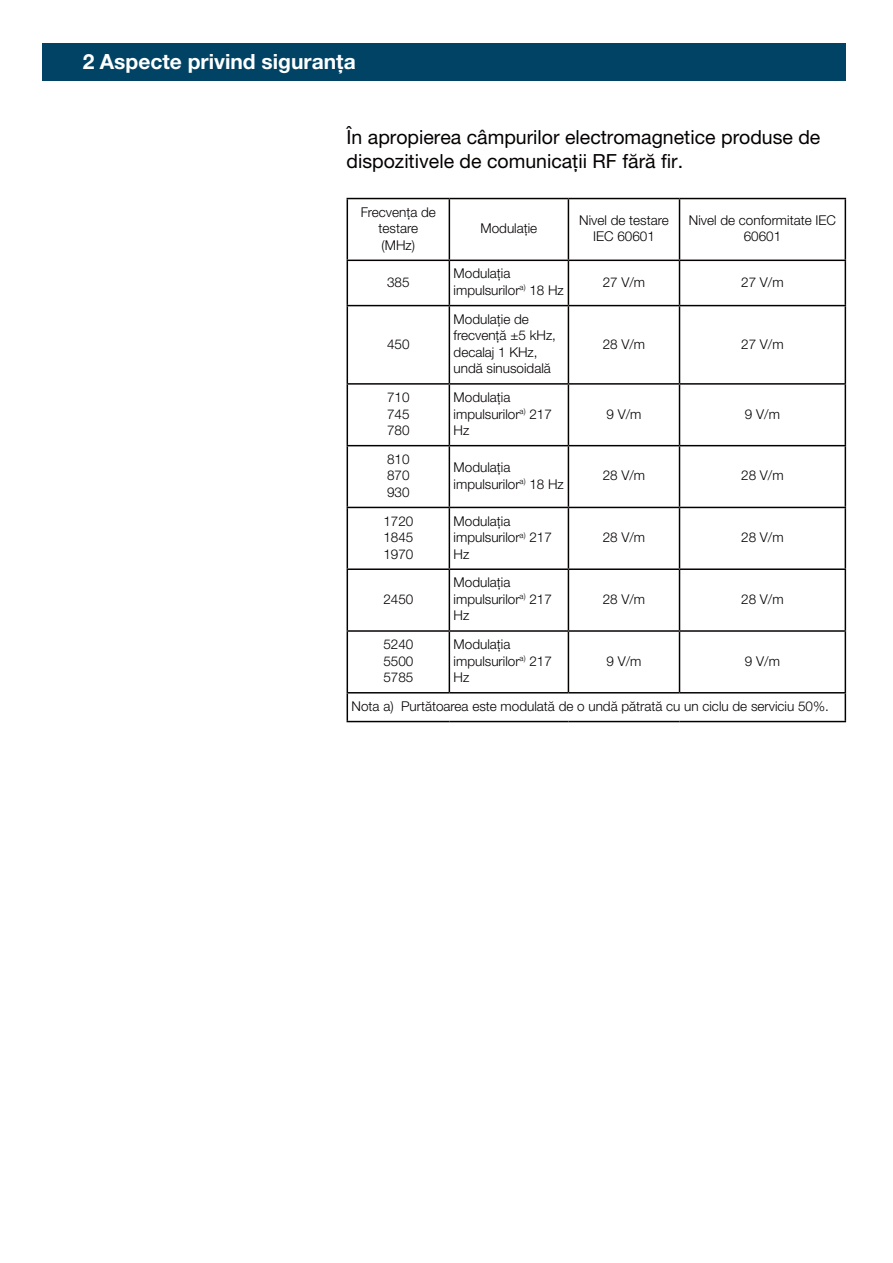
<style>
.page{position:relative;width:893px;height:1263px;background:#fff}
.page>*{position:absolute;margin:0;border:0;box-sizing:border-box;transform-origin:0 0}
.t1{font:700 21px "Helvetica Neue LT Pro";color:#fff}
.t2{font:19.5px/24px "Helvetica Neue LT Pro";color:#040000}
.t3{font:300 13.5px/16.5px "Helvetica Neue LT Pro";color:#040000}
</style>
<div class="page">
<div style="left:43px;top:43px;width:803px;height:38px;background:#004364"></div>
<hr style="left:347px;top:198px;width:102px;height:1px;background:#040000">
<hr style="left:347px;top:199px;width:1px;height:61px;background:#040000">
<hr style="left:449px;top:198px;width:119px;height:1px;background:#040000">
<hr style="left:449px;top:199px;width:1px;height:61px;background:#040000">
<hr style="left:568px;top:198px;width:111px;height:1px;background:#040000">
<hr style="left:568px;top:199px;width:1px;height:61px;background:#040000">
<hr style="left:679px;top:198px;width:167px;height:1px;background:#040000">
<hr style="left:679px;top:199px;width:1px;height:61px;background:#040000">
<hr style="left:845px;top:199px;width:1px;height:61px;background:#040000">
<hr style="left:347px;top:260px;width:102px;height:1px;background:#040000">
<hr style="left:347px;top:261px;width:1px;height:44px;background:#040000">
<hr style="left:449px;top:260px;width:119px;height:1px;background:#040000">
<hr style="left:449px;top:261px;width:1px;height:44px;background:#040000">
<hr style="left:568px;top:260px;width:111px;height:1px;background:#040000">
<hr style="left:568px;top:261px;width:1px;height:44px;background:#040000">
<hr style="left:679px;top:260px;width:167px;height:1px;background:#040000">
<hr style="left:679px;top:261px;width:1px;height:44px;background:#040000">
<hr style="left:845px;top:261px;width:1px;height:44px;background:#040000">
<hr style="left:347px;top:305px;width:102px;height:1px;background:#040000">
<hr style="left:347px;top:306px;width:1px;height:77px;background:#040000">
<hr style="left:449px;top:305px;width:119px;height:1px;background:#040000">
<hr style="left:449px;top:306px;width:1px;height:77px;background:#040000">
<hr style="left:568px;top:305px;width:111px;height:1px;background:#040000">
<hr style="left:568px;top:306px;width:1px;height:77px;background:#040000">
<hr style="left:679px;top:305px;width:167px;height:1px;background:#040000">
<hr style="left:679px;top:306px;width:1px;height:77px;background:#040000">
<hr style="left:845px;top:306px;width:1px;height:77px;background:#040000">
<hr style="left:347px;top:383px;width:102px;height:2px;background:#040000">
<hr style="left:347px;top:385px;width:1px;height:60px;background:#040000">
<hr style="left:449px;top:383px;width:119px;height:2px;background:#040000">
<hr style="left:449px;top:385px;width:1px;height:60px;background:#040000">
<hr style="left:568px;top:383px;width:111px;height:2px;background:#040000">
<hr style="left:568px;top:385px;width:1px;height:60px;background:#040000">
<hr style="left:679px;top:383px;width:167px;height:2px;background:#040000">
<hr style="left:679px;top:385px;width:1px;height:60px;background:#040000">
<hr style="left:845px;top:385px;width:1px;height:60px;background:#040000">
<hr style="left:347px;top:445px;width:102px;height:1px;background:#040000">
<hr style="left:347px;top:446px;width:1px;height:61px;background:#040000">
<hr style="left:449px;top:445px;width:119px;height:1px;background:#040000">
<hr style="left:449px;top:446px;width:1px;height:61px;background:#040000">
<hr style="left:568px;top:445px;width:111px;height:1px;background:#040000">
<hr style="left:568px;top:446px;width:1px;height:61px;background:#040000">
<hr style="left:679px;top:445px;width:167px;height:1px;background:#040000">
<hr style="left:679px;top:446px;width:1px;height:61px;background:#040000">
<hr style="left:845px;top:446px;width:1px;height:61px;background:#040000">
<hr style="left:347px;top:507px;width:102px;height:1px;background:#040000">
<hr style="left:347px;top:508px;width:1px;height:60px;background:#040000">
<hr style="left:449px;top:507px;width:119px;height:1px;background:#040000">
<hr style="left:449px;top:508px;width:1px;height:60px;background:#040000">
<hr style="left:568px;top:507px;width:111px;height:1px;background:#040000">
<hr style="left:568px;top:508px;width:1px;height:60px;background:#040000">
<hr style="left:679px;top:507px;width:167px;height:1px;background:#040000">
<hr style="left:679px;top:508px;width:1px;height:60px;background:#040000">
<hr style="left:845px;top:508px;width:1px;height:60px;background:#040000">
<hr style="left:347px;top:568px;width:102px;height:2px;background:#040000">
<hr style="left:347px;top:570px;width:1px;height:60px;background:#040000">
<hr style="left:449px;top:568px;width:119px;height:2px;background:#040000">
<hr style="left:449px;top:570px;width:1px;height:60px;background:#040000">
<hr style="left:568px;top:568px;width:111px;height:2px;background:#040000">
<hr style="left:568px;top:570px;width:1px;height:60px;background:#040000">
<hr style="left:679px;top:568px;width:167px;height:2px;background:#040000">
<hr style="left:679px;top:570px;width:1px;height:60px;background:#040000">
<hr style="left:845px;top:570px;width:1px;height:60px;background:#040000">
<hr style="left:347px;top:630px;width:102px;height:2px;background:#040000">
<hr style="left:347px;top:632px;width:1px;height:60px;background:#040000">
<hr style="left:449px;top:630px;width:119px;height:2px;background:#040000">
<hr style="left:449px;top:632px;width:1px;height:60px;background:#040000">
<hr style="left:568px;top:630px;width:111px;height:2px;background:#040000">
<hr style="left:568px;top:632px;width:1px;height:60px;background:#040000">
<hr style="left:679px;top:630px;width:167px;height:2px;background:#040000">
<hr style="left:679px;top:632px;width:1px;height:60px;background:#040000">
<hr style="left:845px;top:632px;width:1px;height:60px;background:#040000">
<hr style="left:347px;top:692px;width:102px;height:1px;background:#040000">
<svg style="left:347px;top:693px;width:1px;height:28px"></svg>
<hr style="left:449px;top:692px;width:119px;height:1px;background:#040000">
<hr style="left:568px;top:692px;width:111px;height:1px;background:#040000">
<hr style="left:679px;top:692px;width:167px;height:1px;background:#040000">
<svg style="left:845px;top:693px;width:1px;height:28px"></svg>
<hr style="left:347px;top:721px;width:102px;height:1px;background:#040000">
<hr style="left:449px;top:721px;width:119px;height:1px;background:#040000">
<hr style="left:568px;top:721px;width:111px;height:1px;background:#040000">
<hr style="left:679px;top:721px;width:167px;height:1px;background:#040000">
<h1 class="t1" style="left:83px;top:48px;width:274px">2 Aspecte privind siguranța</h1>
<h2 class="t2" style="left:347px;top:125px;width:475px">În apropierea câmpurilor electromagnetice produse de dispozitivele de comunicații RF fără fir.</h2>
<p class="t3" style="left:361px;top:203px;width:77px;text-align:center">Frecvența de testare (MHz)</p>
<p class="t3" style="left:480px;top:220px;width:58px">Modulaţie</p>
<p class="t3" style="left:579px;top:212px;width:91px;text-align:center">Nivel de testare<br>IEC 60601</p>
<p class="t3" style="left:689px;top:212px;width:149px;text-align:center">Nivel de conformitate IEC<br>60601</p>
<p class="t3" style="left:387px;top:273px;width:24px">385</p>
<p class="t3" style="left:454px;top:265px;width:112px">Modulația impulsurilor<sup>a)</sup> 18 Hz</p>
<p class="t3" style="left:603px;top:273px;width:44px">27 V/m</p>
<p class="t3" style="left:741px;top:273px;width:44px">27 V/m</p>
<p class="t3" style="left:387px;top:335px;width:24px">450</p>
<p class="t3" style="left:454px;top:310px;width:104px">Modulație de frecvență ±5 kHz, decalaj 1 KHz, undă sinusoidală</p>
<p class="t3" style="left:387px;top:389px;width:24px;text-align:justify">710<br>745<br>780</p>
<p class="t3" style="left:454px;top:389px;width:100px">Modulația impulsurilor<sup>a)</sup> 217<br>Hz</p>
<p class="t3" style="left:603px;top:335px;width:44px">28 V/m</p>
<p class="t3" style="left:741px;top:335px;width:44px">27 V/m</p>
<p class="t3" style="left:606px;top:405px;width:37px">9 V/m</p>
<p class="t3" style="left:745px;top:405px;width:37px">9 V/m</p>
<p class="t3" style="left:387px;top:450px;width:24px;text-align:justify">810<br>870<br>930</p>
<p class="t3" style="left:454px;top:459px;width:112px">Modulația impulsurilor<sup>a)</sup> 18 Hz</p>
<p class="t3" style="left:603px;top:467px;width:44px">28 V/m</p>
<p class="t3" style="left:741px;top:467px;width:44px">28 V/m</p>
<p class="t3" style="left:383px;top:512px;width:32px;text-align:justify">1720<br>1845<br>1970</p>
<p class="t3" style="left:454px;top:512px;width:100px">Modulația impulsurilor<sup>a)</sup> 217<br>Hz</p>
<p class="t3" style="left:603px;top:529px;width:44px">28 V/m</p>
<p class="t3" style="left:741px;top:529px;width:44px">28 V/m</p>
<p class="t3" style="left:383px;top:590px;width:32px">2450</p>
<p class="t3" style="left:454px;top:574px;width:100px">Modulația impulsurilor<sup>a)</sup> 217<br>Hz</p>
<p class="t3" style="left:603px;top:590px;width:44px">28 V/m</p>
<p class="t3" style="left:741px;top:590px;width:44px">28 V/m</p>
<p class="t3" style="left:383px;top:636px;width:32px;text-align:justify">5240<br>5500<br>5785</p>
<p class="t3" style="left:454px;top:636px;width:100px">Modulația impulsurilor<sup>a)</sup> 217<br>Hz</p>
<p class="t3" style="left:606px;top:652px;width:37px">9 V/m</p>
<p class="t3" style="left:745px;top:652px;width:37px">9 V/m</p>
<p class="t3" style="left:352px;top:698px;width:479px">Nota a) Purtătoarea este modulată de o undă pătrată cu un ciclu de serviciu 50%.</p>
</div>
